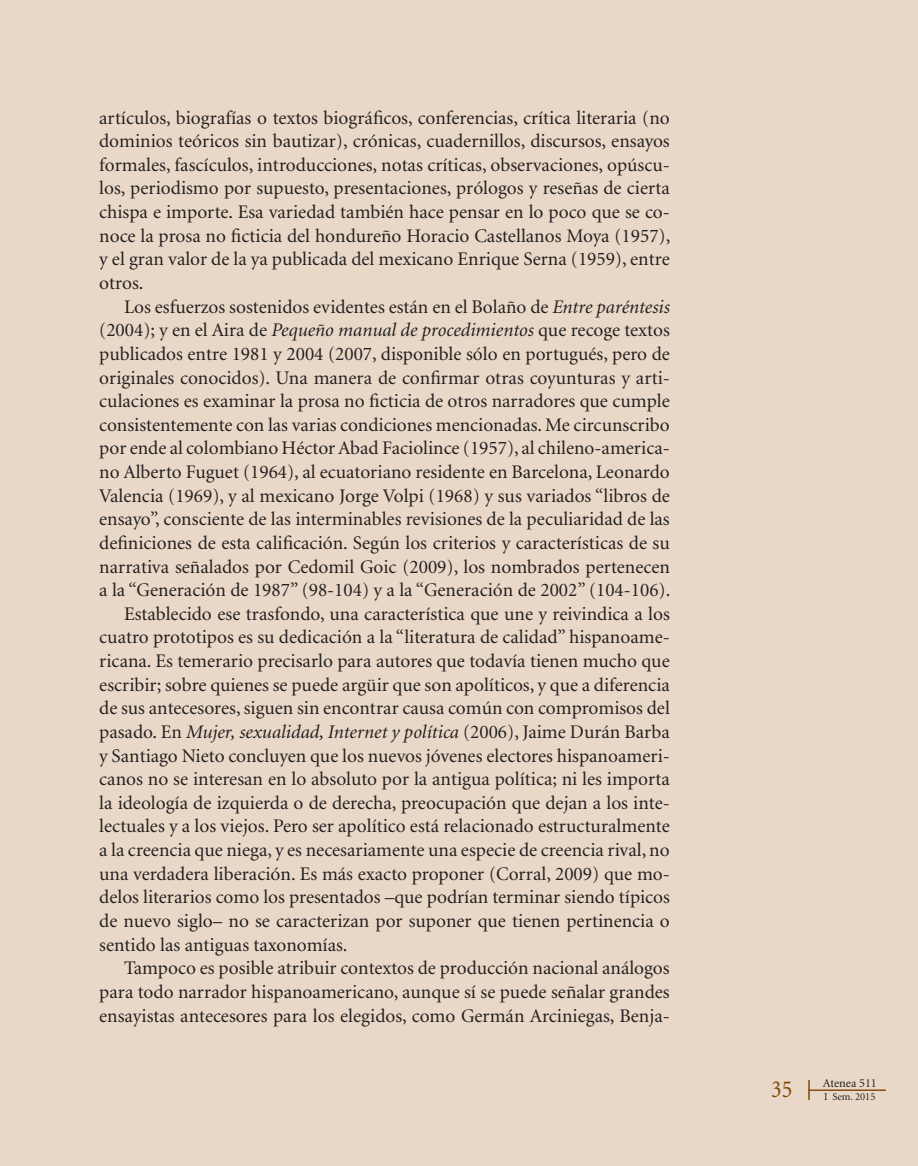
<style>
.page{position:relative;width:918px;height:1166px;background:#e9d8c7}
.page>*{position:absolute;margin:0;border:0;box-sizing:border-box;transform-origin:0 0}
.t1{font:24.5px "Minion";color:#7d4704;scale:.9 1}
.t2{font:19.25px/23.6px "Minion";color:#231f20;text-align:justify}
.t3{font:italic 19.25px "Minion";color:#231f20}
.t4{font:12.25px "Minion";color:#231f20}
.t5{font:10.5px "Minion";color:#231f20}
.s1{font-style:italic}
.s2{font-style:normal}
</style>
<div class="page">
<hr style="left:809px;top:1090px;width:76px;height:1px;background:#7d4704">
<svg style="left:808px;top:1080px;width:1px;height:20px"></svg>
<p class="t2" style="left:99px;top:106px;width:572px">artículos, biografías o textos biográficos, conferencias, crítica literaria (no dominios teóricos sin bautizar), crónicas, cuadernillos, discursos, ensayos formales, fascículos, introducciones, notas críticas, observaciones, opúscu&shy;los, periodismo por supuesto, presentaciones, prólogos y reseñas de cierta chispa e importe. Esa variedad también hace pensar en lo poco que se co&shy;noce la prosa no ficticia del hondureño Horacio Castellanos Moya (1957), y el gran valor de la ya publicada del mexicano Enrique Serna (1959), entre otros.</p>
<p class="t2" style="left:124px;top:295px;width:547px">Los esfuerzos sostenidos evidentes están en el Bolaño de <span class="s1">Entre paréntesis</span></p>
<p class="t2" style="left:99px;top:319px;width:572px">(2004); y en el Aira de <span class="s1">Pequeño manual de procedimientos</span> que recoge textos</p>
<p class="t2" style="left:99px;top:343px;width:572px">publicados entre 1981 y 2004 (2007, disponible sólo en portugués, pero de</p>
<p class="t2" style="left:99px;top:366px;width:572px">originales conocidos). Una manera de confirmar otras coyunturas y arti-</p>
<p class="t2" style="left:99px;top:390px;width:572px">culaciones es examinar la prosa no ficticia de otros narradores que cumple</p>
<p class="t2" style="left:99px;top:413px;width:572px">consistentemente con las varias condiciones mencionadas. Me circunscribo</p>
<p class="t2" style="left:99px;top:437px;width:572px">por ende al colombiano Héctor Abad Faciolince (1957), al chileno-america-</p>
<p class="t2" style="left:99px;top:461px;width:572px">no Alberto Fuguet (1964), al ecuatoriano residente en Barcelona, Leonardo</p>
<p class="t2" style="left:99px;top:484px;width:572px">Valencia (1969), y al mexicano Jorge Volpi (1968) y sus variados “libros de</p>
<p class="t2" style="left:99px;top:508px;width:572px">ensayo”, consciente de las interminables revisiones de la peculiaridad de las</p>
<p class="t2" style="left:99px;top:532px;width:572px">definiciones de esta calificación. Según los criterios y características de su</p>
<p class="t2" style="left:99px;top:555px;width:572px">narrativa señalados por Cedomil Goic (2009), los nombrados pertenecen</p>
<p class="t2" style="left:99px;top:579px;width:572px">a la “Generación de 1987” (98-104) y a la “Generación de 2002” (104-106).</p>
<p class="t2" style="left:124px;top:602px;width:547px">Establecido ese trasfondo, una característica que une y reivindica a los</p>
<p class="t2" style="left:99px;top:626px;width:572px">cuatro prototipos es su dedicación a la “literatura de calidad” hispanoame-</p>
<p class="t2" style="left:99px;top:650px;width:572px">ricana. Es temerario precisarlo para autores que todavía tienen mucho que</p>
<p class="t2" style="left:99px;top:673px;width:572px">escribir; sobre quienes se puede argüir que son apolíticos, y que a diferencia</p>
<p class="t2" style="left:99px;top:697px;width:572px">de sus antecesores, siguen sin encontrar causa común con compromisos del</p>
<p class="t3" style="left:99px;top:722px;width:572px"><span class="s2">pasado. En</span> Mujer, sexualidad, Internet y política <span class="s2">(2006), Jaime Durán Barba</span></p>
<p class="t2" style="left:99px;top:744px;width:572px">y Santiago Nieto concluyen que los nuevos jóvenes electores hispanoameri-</p>
<p class="t2" style="left:99px;top:768px;width:572px">canos no se interesan en lo absoluto por la antigua política; ni les importa</p>
<p class="t2" style="left:99px;top:791px;width:572px">la ideología de izquierda o de derecha, preocupación que dejan a los inte-</p>
<p class="t2" style="left:99px;top:815px;width:572px">lectuales y a los viejos. Pero ser apolítico está relacionado estructuralmente</p>
<p class="t2" style="left:99px;top:839px;width:572px">a la creencia que niega, y es necesariamente una especie de creencia rival, no</p>
<p class="t2" style="left:99px;top:862px;width:572px">una verdadera liberación. Es más exacto proponer (Corral, 2009) que mo-</p>
<p class="t2" style="left:99px;top:886px;width:572px">delos literarios como los presentados –que podrían terminar siendo típicos</p>
<p class="t2" style="left:99px;top:910px;width:572px">de nuevo siglo– no se caracterizan por suponer que tienen pertinencia o</p>
<p class="t2" style="left:99px;top:933px;width:250px">sentido las antiguas taxonomías.</p>
<p class="t2" style="left:124px;top:957px;width:547px">Tampoco es posible atribuir contextos de producción nacional análogos</p>
<p class="t2" style="left:99px;top:980px;width:572px">para todo narrador hispanoamericano, aunque sí se puede señalar grandes</p>
<p class="t2" style="left:99px;top:1004px;width:572px">ensayistas antecesores para los elegidos, como Germán Arciniegas, Benja-</p>
<p class="t4" style="left:823px;top:1077px;width:56px">Atenea 511</p>
<p class="t1" style="left:771px;top:1077px;width:25px">35</p>
<p class="t5" style="left:824px;top:1091px;width:53px">I Sem. 2015</p>
</div>
